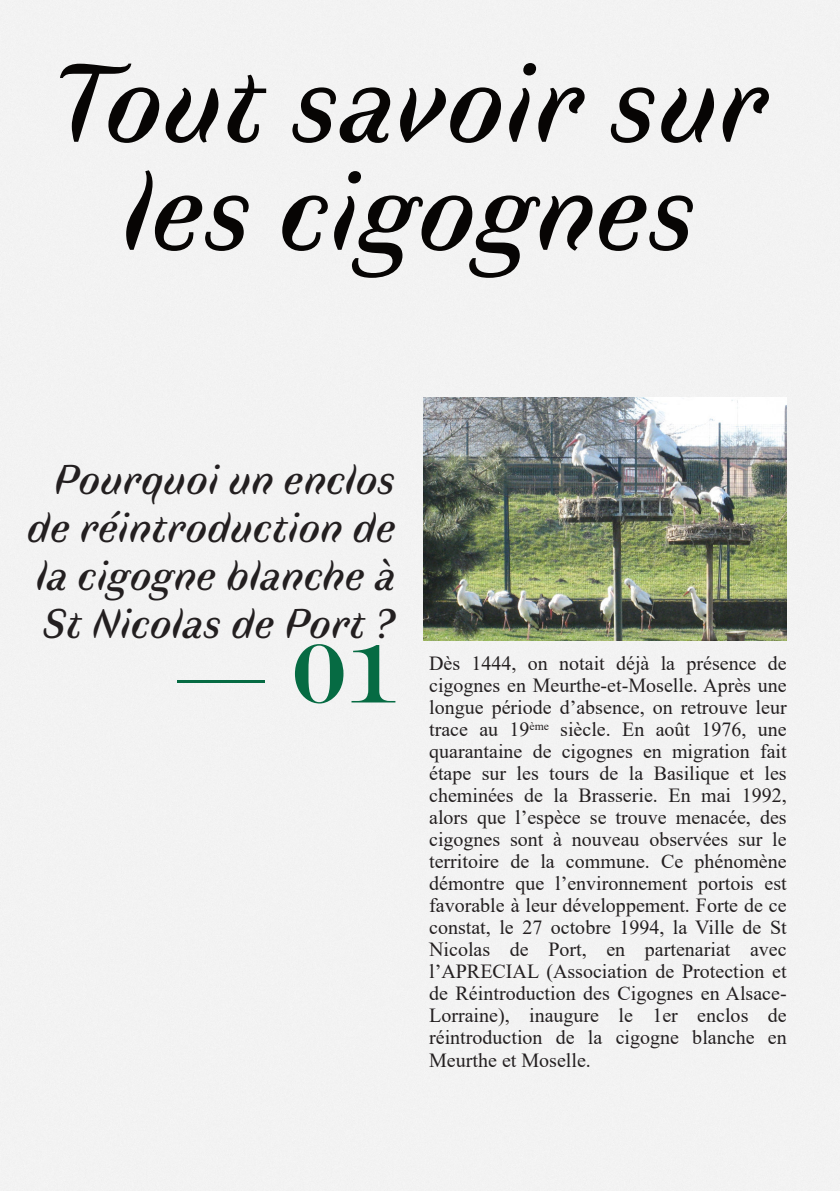
<style>
.page{position:relative;width:840px;height:1191px;background:#fff}
.page>*{position:absolute;margin:0;border:0;box-sizing:border-box;transform-origin:0 0}
.t1{font:italic 112px/108px "Faune Text";color:#070504;text-align:center}
.t2{font:84px "Engravers";color:#066b43}
.t3{font:italic 42px/48px "Faune Text";color:#231f20;text-align:right}
.t4{font:20px/22px "Times New Roman";color:#231f20;text-align:justify}
</style>
<div class="page">
<div style="left:0;top:0;width:839px;height:1191px;background:#f2f2f2"></div>
<img style="left:423px;top:397px;width:363px;height:244px">
<h1 class="t1" style="left:54px;top:62px;width:718px">Tout savoir sur les cigognes</h1>
<h3 class="t3" style="left:28px;top:460px;width:370px">Pourquoi un enclos de réintroduction de la cigogne blanche à<br>St Nicolas de Port ?</h3>
<h2 class="t2" style="left:178px;top:624px;width:223px">— 01</h2>
<p class="t4" style="left:429px;top:654px;width:359px">Dès 1444, on notait déjà la présence de cigognes en Meurthe-et-Moselle. Après une longue période d’absence, on retrouve leur trace au 19<sup>ème</sup> siècle. En août 1976, une quarantaine de cigognes en migration fait étape sur les tours de la Basilique et les cheminées de la Brasserie. En mai 1992, alors que l’espèce se trouve menacée, des cigognes sont à nouveau observées sur le territoire de la commune. Ce phénomène démontre que l’environnement portois est favorable à leur développement. Forte de ce constat, le 27 octobre 1994, la Ville de St Nicolas de Port, en partenariat avec l’APRECIAL (Association de Protection et de Réintroduction des Cigognes en Alsace-Lorraine), inaugure le 1er enclos de réintroduction de la cigogne blanche en Meurthe et Moselle.</p>
</div>
